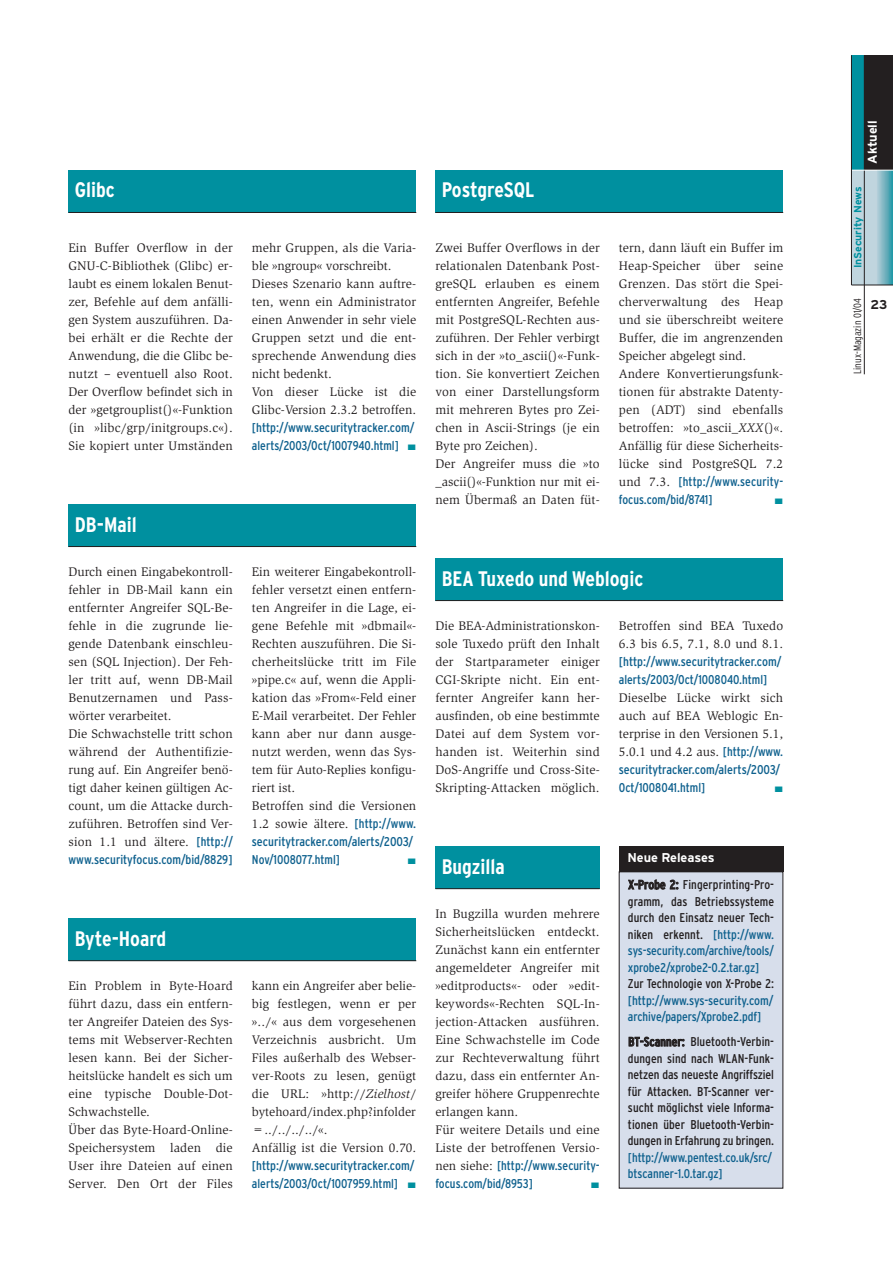
<style>
.page{position:relative;width:893px;height:1262px;background:#fff}
.page>*{position:absolute;margin:0;border:0;box-sizing:border-box;transform-origin:0 0}
.t1{font:700 condensed 21px "Interstate";color:#fff}
.t2{font:12.75px/18px "Slimbach";letter-spacing:.01em;color:#231f20}
.t3{font:condensed 12.75px/18px "Interstate";color:#0f618e}
.t4{font:condensed 12.75px/16.5px "Interstate";letter-spacing:-.005em;color:#231f20;text-align:justify}
.t5{font:700 12.75px "Interstate";color:#fff}
.t6{font:700 12.75px "Interstate";color:#231f20}
.t7{font:300 condensed 10.5px "Interstate";color:#231f20}
.t8{font:700 10.5px "Interstate";color:#00909f}
.t9{font:7.8px "Zapf Dingbats";color:#00909f;scale:1.33 1}
.s1{color:#00909f}
.s2{font-family:"Interstate";font-stretch:condensed;color:#0f618e}
.s3{font-style:italic}
.s4{font-family:"Slimbach";font-stretch:normal;color:#231f20}
.s5{color:#0f618e}
</style>
<div class="page">
<div style="left:68px;top:504px;width:348px;height:43px;background:#00909f"></div>
<hr style="left:68px;top:546px;width:348px;height:1px;background:#231f20">
<div style="left:619px;top:846px;width:164px;height:25px;background:#231f20"></div>
<div style="left:619px;top:872px;width:163px;height:316px;background:#d7deeb"></div>
<div style="left:68px;top:918px;width:348px;height:43px;background:#00909f"></div>
<hr style="left:68px;top:960px;width:348px;height:1px;background:#231f20">
<div style="left:435px;top:846px;width:164px;height:43px;background:#00909f"></div>
<hr style="left:435px;top:888px;width:164px;height:1px;background:#231f20">
<div style="left:435px;top:558px;width:348px;height:43px;background:#00909f"></div>
<hr style="left:435px;top:600px;width:348px;height:1px;background:#231f20">
<div style="left:68px;top:170px;width:348px;height:43px;background:#00909f"></div>
<hr style="left:68px;top:212px;width:348px;height:1px;background:#231f20">
<div style="left:435px;top:170px;width:348px;height:43px;background:#00909f"></div>
<hr style="left:435px;top:212px;width:348px;height:1px;background:#231f20">
<div style="left:851px;top:55px;width:41px;height:230px;background:#00909f"></div>
<div style="left:864px;top:55px;width:28px;height:115px;background:#231f20"></div>
<div style="left:851px;top:170px;width:25px;height:115px;background:#c0d5de"></div>
<svg style="left:876px;top:171px;width:16px;height:114px;background:#78b5c1"></svg>
<hr style="left:864px;top:55px;width:1px;height:319px;background:#231f20">
<hr style="left:851px;top:285px;width:41px;height:1px;background:#231f20">
<hr style="left:851px;top:170px;width:41px;height:1px;background:#fff">
<hr style="left:851px;top:55px;width:1px;height:230px;background:#231f20">
<h1 class="t1" style="left:75px;top:182px;width:42px">Glibc</h1>
<p class="t2" style="left:68px;top:240px;width:166px;text-align:justify">Ein Buffer Overflow in der GNU-C-Bibliothek (Glibc) er&shy;laubt es einem lokalen Benut&shy;zer, Befehle auf dem anfälli&shy;gen System auszuführen. Da&shy;bei erhält er die Rechte der Anwendung, die die Glibc be&shy;nutzt – eventuell also Root.<br>Der Overflow befindet sich in der »getgrouplist()«-Funktion (in »libc/grp/initgroups.c«).<br>Sie kopiert unter Umständen</p>
<p class="t2" style="left:252px;top:240px;width:166px">mehr Gruppen, als die Varia&shy;ble »ngroup« vorschreibt.<br>Dieses Szenario kann auftre&shy;ten, wenn ein Administrator einen Anwender in sehr viele<br>Gruppen setzt und die ent&shy;sprechende Anwendung dies nicht bedenkt.<br>Von dieser Lücke ist die<br>Glibc-Version 2.3.2 betroffen.</p>
<p class="t3" style="left:252px;top:420px;width:165px">[http://www.securitytracker.com/ alerts/2003/Oct/1007940.html] <span class="s1">■</span></p>
<h1 class="t1" style="left:75px;top:516px;width:63px">DB-Mail</h1>
<p class="t2" style="left:68px;top:564px;width:166px">Durch einen Eingabekontroll&shy;fehler in DB-Mail kann ein entfernter Angreifer SQL-Be&shy;fehle in die zugrunde lie&shy;gende Datenbank einschleu&shy;sen (SQL Injection). Der Feh&shy;ler tritt auf, wenn DB-Mail<br>Benutzernamen und Pass&shy;wörter verarbeitet.<br>Die Schwachstelle tritt schon während der Authentifizie&shy;rung auf. Ein Angreifer benö&shy;tigt daher keinen gültigen Ac&shy;count, um die Attacke durch&shy;zuführen. Betroffen sind Ver&shy;sion 1.1 und ältere. <span class="s2">[http://</span></p>
<p class="t3" style="left:68px;top:852px;width:166px">www.securityfocus.com/bid/8829]</p>
<p class="t2" style="left:252px;top:564px;width:166px">Ein weiterer Eingabekontroll&shy;fehler versetzt einen entfern&shy;ten Angreifer in die Lage, ei&shy;gene Befehle mit »dbmail«-<br>Rechten auszuführen. Die Si&shy;cherheitslücke tritt im File »pipe.c« auf, wenn die Appli&shy;kation das »From«-Feld einer<br>E-Mail verarbeitet. Der Fehler kann aber nur dann ausge&shy;nutzt werden, wenn das Sys&shy;tem für Auto-Replies konfigu&shy;riert ist.<br>Betroffen sind die Versionen<br>1.2 sowie ältere. <span class="s2">[http://www.</span></p>
<p class="t3" style="left:252px;top:834px;width:163px">securitytracker.com/alerts/2003/<br>Nov/1008077.html]</p>
<p class="t9" style="left:408px;top:857px;width:8px">■</p>
<h1 class="t1" style="left:75px;top:930px;width:93px">Byte-Hoard</h1>
<p class="t2" style="left:68px;top:978px;width:166px">Ein Problem in Byte-Hoard führt dazu, dass ein entfern&shy;ter Angreifer Dateien des Sys&shy;tems mit Webserver-Rechten lesen kann. Bei der Sicher&shy;heitslücke handelt es sich um eine typische Double-Dot-<br>Schwachstelle.<br>Über das Byte-Hoard-Online-<br>Speichersystem laden die<br>User ihre Dateien auf einen<br>Server. Den Ort der Files</p>
<p class="t2" style="left:252px;top:978px;width:166px">kann ein Angreifer aber belie&shy;big festlegen, wenn er per »../« aus dem vorgesehenen<br>Verzeichnis ausbricht. Um<br>Files außerhalb des Webser&shy;ver-Roots zu lesen, genügt die URL: »http://<span class="s3">Zielhost</span>/ bytehoard/index.php?infolder =../../../../«.<br>Anfällig ist die Version 0.70.</p>
<p class="t3" style="left:252px;top:1158px;width:165px">[http://www.securitytracker.com/ alerts/2003/Oct/1007959.html] <span class="s1">■</span></p>
<h1 class="t1" style="left:442px;top:182px;width:94px">PostgreSQL</h1>
<p class="t2" style="left:435px;top:240px;width:166px">Zwei Buffer Overflows in der relationalen Datenbank Post&shy;greSQL erlauben es einem entfernten Angreifer, Befehle mit PostgreSQL-Rechten aus&shy;zuführen. Der Fehler verbirgt sich in der »to_ascii()«-Funk&shy;tion. Sie konvertiert Zeichen von einer Darstellungsform mit mehreren Bytes pro Zei&shy;chen in Ascii-Strings (je ein<br>Byte pro Zeichen).<br>Der Angreifer muss die »to _ascii()«-Funktion nur mit ei&shy;nem Übermaß an Daten füt-</p>
<p class="t2" style="left:619px;top:240px;width:166px">tern, dann läuft ein Buffer im<br>Heap-Speicher über seine<br>Grenzen. Das stört die Spei&shy;cherverwaltung des Heap und sie überschreibt weitere<br>Buffer, die im angrenzenden<br>Speicher abgelegt sind.<br>Andere Konvertierungsfunk&shy;tionen für abstrakte Datenty&shy;pen (ADT) sind ebenfalls betroffen: »to_ascii_<span class="s3">XXX</span>()«.<br>Anfällig für diese Sicherheits&shy;lücke sind PostgreSQL 7.2</p>
<p class="t3" style="left:619px;top:474px;width:166px"><span class="s4">und 7.3.</span> [http://www.security&shy;focus.com/bid/8741]</p>
<p class="t9" style="left:774px;top:497px;width:8px">■</p>
<h1 class="t1" style="left:442px;top:570px;width:203px">BEA Tuxedo und Weblogic</h1>
<p class="t2" style="left:435px;top:618px;width:166px;text-align:justify">Die BEA-Administrationskon&shy;sole Tuxedo prüft den Inhalt der Startparameter einiger CGI-Skripte nicht. Ein ent&shy;fernter Angreifer kann her&shy;ausfinden, ob eine bestimmte Datei auf dem System vor&shy;handen ist. Weiterhin sind DoS-Angriffe und Cross-Site-Skripting-Attacken möglich.</p>
<p class="t2" style="left:619px;top:618px;width:166px">Betroffen sind BEA Tuxedo<br>6.3 bis 6.5, 7.1, 8.0 und 8.1.</p>
<p class="t3" style="left:619px;top:654px;width:164px">[http://www.securitytracker.com/ alerts/2003/Oct/1008040.html]</p>
<p class="t2" style="left:619px;top:690px;width:166px;text-align:justify">Dieselbe Lücke wirkt sich auch auf BEA Weblogic En&shy;terprise in den Versionen 5.1, 5.0.1 und 4.2 aus. <span class="s2">[http://www.</span></p>
<p class="t3" style="left:619px;top:762px;width:163px">securitytracker.com/alerts/2003/<br>Oct/1008041.html]</p>
<p class="t9" style="left:774px;top:785px;width:8px">■</p>
<h1 class="t1" style="left:442px;top:858px;width:65px">Bugzilla</h1>
<p class="t2" style="left:435px;top:906px;width:166px">In Bugzilla wurden mehrere<br>Sicherheitslücken entdeckt.<br>Zunächst kann ein entfernter angemeldeter Angreifer mit »editproducts«- oder »edit&shy;keywords«-Rechten SQL-In&shy;jection-Attacken ausführen.<br>Eine Schwachstelle im Code zur Rechteverwaltung führt dazu, dass ein entfernter An&shy;greifer höhere Gruppenrechte erlangen kann.<br>Für weitere Details und eine<br>Liste der betroffenen Versio-</p>
<p class="t3" style="left:435px;top:1158px;width:166px"><span class="s4">nen siehe:</span> [http://www.security&shy;focus.com/bid/8953]</p>
<p class="t9" style="left:591px;top:1181px;width:8px">■</p>
<p class="t5" style="left:627px;top:852px;width:89px">Neue Releases</p>
<p class="t4" style="left:628px;top:877px;width:148px">X-Probe 2: Fingerprinting-Pro&shy;gramm, das Betriebssysteme durch den Einsatz neuer Tech&shy;niken erkennt. <span class="s5">[http://www. sys-security.com/archive/tools/ xprobe2/xprobe2-0.2.tar.gz]</span></p>
<p class="t4" style="left:628px;top:976px;width:148px">Zur Technologie von X-Probe 2:</p>
<p class="t3" style="left:628px;top:993px;width:147px;line-height:16.5px">[http://www.sys-security.com/ archive/papers/Xprobe2.pdf]</p>
<p class="t4" style="left:628px;top:1034px;width:148px">BT-Scanner: Bluetooth-Verbin&shy;dungen sind nach WLAN-Funk&shy;netzen das neueste Angriffsziel für Attacken. BT-Scanner ver&shy;sucht möglichst viele Informa&shy;tionen über Bluetooth-Verbin&shy;dungen in Erfahrung zu bringen.</p>
<p class="t3" style="left:628px;top:1150px;width:145px;line-height:16.5px">[http://www.pentest.co.uk/src/ btscanner-1.0.tar.gz]</p>
<p class="t5" style="left:867px;top:164px;width:45px;rotate:-90deg">Aktuell</p>
<p class="t8" style="left:853px;top:268px;width:83px;rotate:-90deg">InSecurity News</p>
<p class="t7" style="left:853px;top:374px;width:77px;rotate:-90deg">Linux-Magazin 01/04</p>
<p class="t6" style="left:870px;top:300px;width:18px">23</p>
</div>
